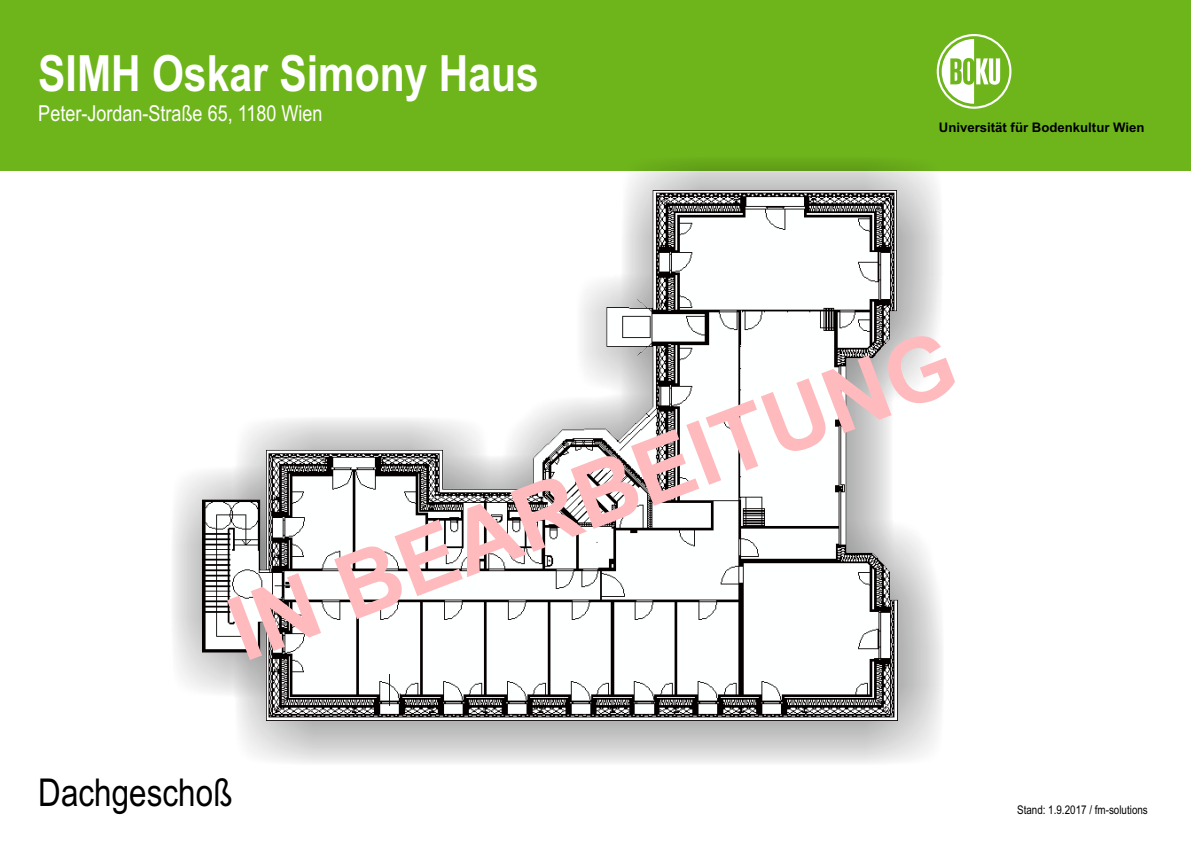
<style>
.page{position:relative;width:1191px;height:842px;background:#fff}
.page>*{position:absolute;margin:0;border:0;box-sizing:border-box;transform-origin:0 0}
.t1{font:700 89.3px "Arial";color:#ffbabe}
.t2{font:700 49.9px "Arial Narrow";color:#fff}
.t3{font:38.4px "Arial Narrow";color:#000}
.t4{font:22px "Arial Narrow";color:#fff}
.t5{font:700 13.2px "Arial";color:#000}
.t6{font:12px "Arial Narrow";color:#000}
</style>
<div class="page">
<div style="left:0;top:0;width:1191px;height:170px;background:#6eb51c"></div>
<svg style="left:936px;top:34px;width:75px;height:75px"></svg>
<div style="left:169px;top:158px;width:775px;height:609px;background:#151616;opacity:.49"></div>
<img style="left:203px;top:190px;width:694px;height:530px">
<h2 class="t2" style="left:38px;top:54px;width:502px">SIMH Oskar Simony Haus</h2>
<p class="t4" style="left:38px;top:105px;width:286px">Peter-Jordan-Straße 65, 1180 Wien</p>
<p class="t5" style="left:938px;top:122px;width:207px">Universität für Bodenkultur Wien</p>
<h1 class="t1" style="left:221px;top:602px;width:771px;rotate:-21deg">IN BEARBEITUNG</h1>
<h3 class="t3" style="left:38px;top:778px;width:196px">Dachgeschoß</h3>
<p class="t6" style="left:1017px;top:805px;width:132px">Stand: 1.9.2017 / fm-solutions</p>
</div>
